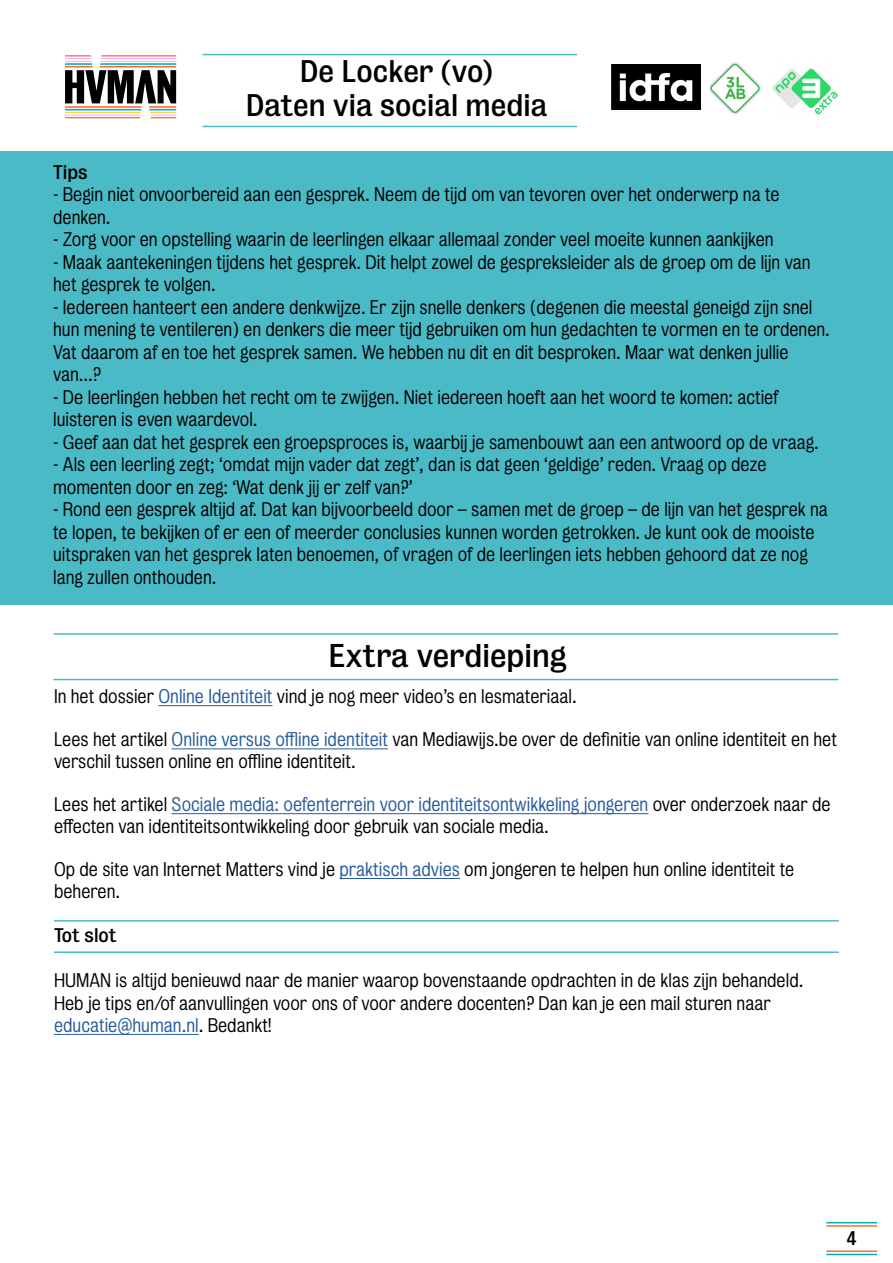
<style>
.page{position:relative;width:893px;height:1263px;background:#fff}
.page>*{position:absolute;margin:0;border:0;box-sizing:border-box;transform-origin:0 0}
.t1{font:30px "Bureau Grot";color:#000}
.t2{font:28.5px/34.2px "Bureau Grot";color:#000;text-align:center}
.t3{font:300 18px/22.5px "Bureau Grot";color:#000}
.t4{font:18px "Bureau Grot";color:#000}
.s1{color:#275b9b}
</style>
<div class="page">
<hr style="left:826px;top:1225px;width:51px;height:2px;background:#f06f3b">
<hr style="left:826px;top:1254px;width:51px;height:1px;background:#00b0bf">
<hr style="left:826px;top:1222px;width:51px;height:1px;background:#00b0bf">
<hr style="left:826px;top:1250px;width:51px;height:2px;background:#f06f3b">
<svg style="left:65px;top:70px;width:111px;height:33px"></svg>
<hr style="left:101px;top:61px;width:75px;height:1px;background:#ffc800">
<hr style="left:100px;top:63px;width:76px;height:2px;background:#00b0bf">
<hr style="left:65px;top:63px;width:27px;height:2px;background:#00b0bf">
<hr style="left:65px;top:66px;width:28px;height:2px;background:#ff6e28">
<hr style="left:100px;top:66px;width:76px;height:2px;background:#ff6e28">
<svg style="left:101px;top:58px;width:75px;height:1px"></svg>
<hr style="left:101px;top:56px;width:75px;height:1px;background:#f00">
<svg style="left:65px;top:56px;width:27px;height:6px"></svg>
<hr style="left:65px;top:115px;width:75px;height:1px;background:#ff91ff">
<hr style="left:65px;top:112px;width:76px;height:1px;background:#ffc800">
<hr style="left:65px;top:109px;width:76px;height:1px;background:#00b0bf">
<hr style="left:65px;top:106px;width:77px;height:2px;background:#ff6e28">
<hr style="left:149px;top:106px;width:27px;height:2px;background:#ff6e28">
<hr style="left:65px;top:117px;width:75px;height:1px;background:#f00">
<svg style="left:149px;top:109px;width:27px;height:9px"></svg>
<hr style="left:203px;top:54px;width:374px;height:1px;background:#4dbac7">
<hr style="left:203px;top:126px;width:374px;height:1px;background:#4dbac7">
<img style="left:612px;top:65px;width:89px;height:44px">
<img style="left:709px;top:62px;width:129px;height:53px">
<hr style="left:158px;top:705px;width:115px;height:1px;background:#275b9b">
<hr style="left:172px;top:749px;width:216px;height:1px;background:#275b9b">
<hr style="left:172px;top:813px;width:476px;height:1px;background:#275b9b">
<hr style="left:340px;top:878px;width:120px;height:1px;background:#275b9b">
<hr style="left:53px;top:633px;width:785px;height:2px;background:#4bbac7">
<hr style="left:53px;top:679px;width:785px;height:1px;background:#4bbac7">
<hr style="left:54px;top:1034px;width:145px;height:1px;background:#275b9b">
<hr style="left:54px;top:920px;width:785px;height:1px;background:#4bbac7">
<hr style="left:54px;top:951px;width:785px;height:2px;background:#4bbac7">
<div style="left:0;top:151px;width:893px;height:454px;background:#4bbac7"></div>
<h2 class="t2" style="left:246px;top:54px;width:303px">De Locker (vo)<br>Daten via social media</h2>
<p class="t4" style="left:53px;top:161px;width:36px">Tips</p>
<p class="t3" style="left:53px;top:183px;width:728px">- Begin niet onvoorbereid aan een gesprek. Neem de tijd om van tevoren over het onderwerp na te denken.</p>
<p class="t3" style="left:53px;top:228px;width:722px">- Zorg voor en opstelling waarin de leerlingen elkaar allemaal zonder veel moeite kunnen aankijken</p>
<p class="t3" style="left:53px;top:251px;width:759px">- Maak aantekeningen tijdens het gesprek. Dit helpt zowel de gespreksleider als de groep om de lijn van het gesprek te volgen.</p>
<p class="t3" style="left:53px;top:296px;width:778px">- Iedereen hanteert een andere denkwijze. Er zijn snelle denkers (degenen die meestal geneigd zijn snel hun mening te ventileren) en denkers die meer tijd gebruiken om hun gedachten te vormen en te ordenen.<br>Vat daarom af en toe het gesprek samen. We hebben nu dit en dit besproken. Maar wat denken jullie van...?</p>
<p class="t3" style="left:53px;top:386px;width:727px">- De leerlingen hebben het recht om te zwijgen. Niet iedereen hoeft aan het woord te komen: actief luisteren is even waardevol.</p>
<p class="t3" style="left:53px;top:431px;width:767px">- Geef aan dat het gesprek een groepsproces is, waarbij je samenbouwt aan een antwoord op de vraag.</p>
<p class="t3" style="left:53px;top:453px;width:715px">- Als een leerling zegt; ‘omdat mijn vader dat zegt’, dan is dat geen ‘geldige’ reden. Vraag op deze momenten door en zeg: ‘Wat denk jij er zelf van?’</p>
<p class="t3" style="left:53px;top:498px;width:776px">- Rond een gesprek altijd af. Dat kan bijvoorbeeld door – samen met de groep – de lijn van het gesprek na te lopen, te bekijken of er een of meerder conclusies kunnen worden getrokken. Je kunt ook de mooiste uitspraken van het gesprek laten benoemen, of vragen of de leerlingen iets hebben gehoord dat ze nog lang zullen onthouden.</p>
<h1 class="t1" style="left:328px;top:638px;width:240px">Extra verdieping</h1>
<p class="t3" style="left:54px;top:685px;width:524px">In het dossier <span class="s1">Online Identiteit</span> vind je nog meer video’s en lesmateriaal.</p>
<p class="t3" style="left:54px;top:729px;width:784px;line-height:21.6px">Lees het artikel <span class="s1">Online versus offline identiteit</span> van Mediawijs.be over de definitie van online identiteit en het verschil tussen online en offline identiteit.</p>
<p class="t3" style="left:54px;top:794px;width:778px;line-height:21.6px">Lees het artikel <span class="s1">Sociale media: oefenterrein voor identiteitsontwikkeling jongeren</span> over onderzoek naar de effecten van identiteitsontwikkeling door gebruik van sociale media.</p>
<p class="t3" style="left:54px;top:859px;width:742px;line-height:21.6px">Op de site van Internet Matters vind je <span class="s1">praktisch advies</span> om jongeren te helpen hun online identiteit te beheren.</p>
<p class="t4" style="left:54px;top:924px;width:64px">Tot slot</p>
<p class="t3" style="left:54px;top:969px;width:751px">HUMAN is altijd benieuwd naar de manier waarop bovenstaande opdrachten in de klas zijn behandeld.<br>Heb je tips en/of aanvullingen voor ons of voor andere docenten? Dan kan je een mail sturen naar <span class="s1">educatie@human.nl</span>. Bedankt!</p>
<p class="t4" style="left:847px;top:1228px;width:11px">4</p>
</div>
